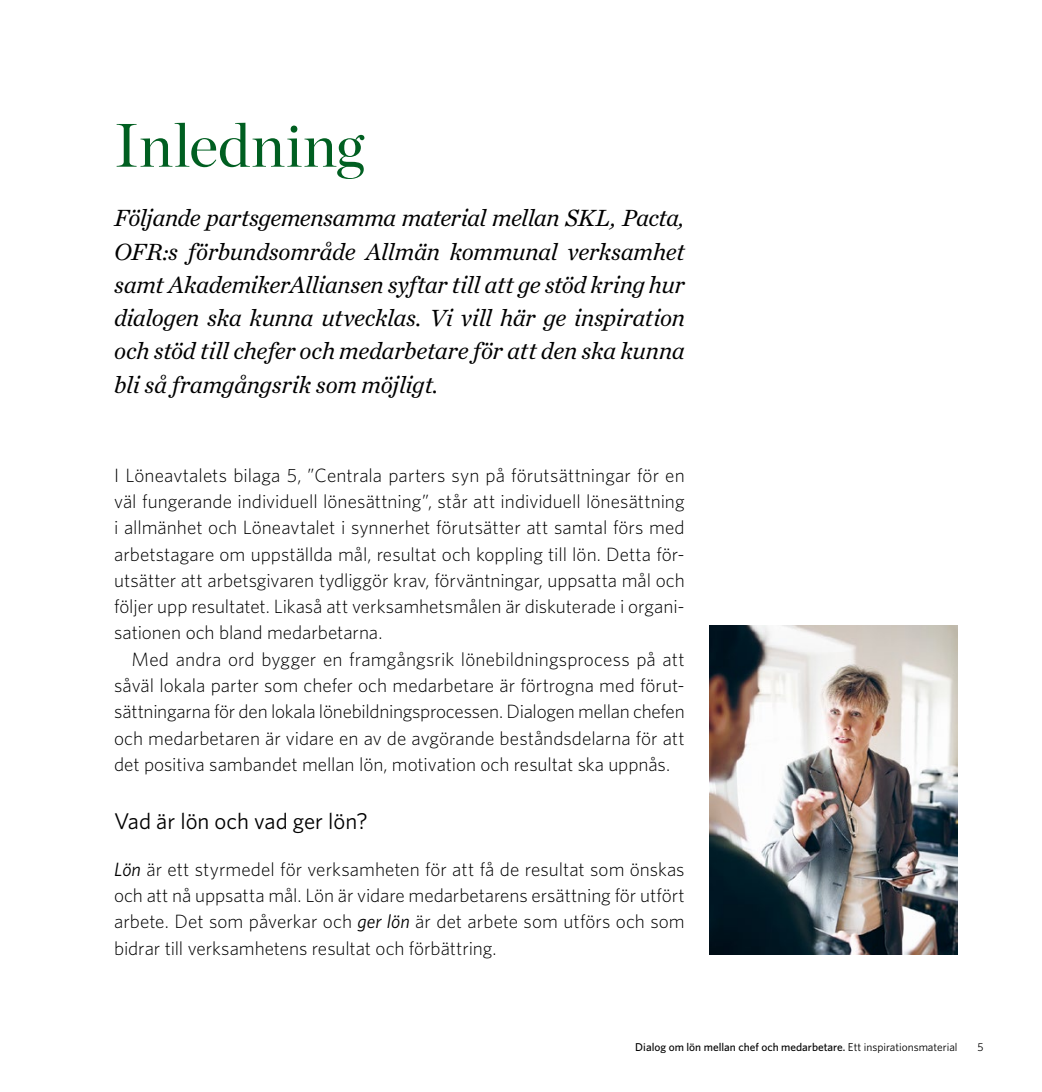
<style>
.page{position:relative;width:1042px;height:1092px;background:#fff}
.page>*{position:absolute;margin:0;border:0;box-sizing:border-box;transform-origin:0 0}
.H1___Kapitelrubrik{font:61.25px "Chronicle Display";letter-spacing:.005em;color:#005f21}
.P__Ingress{font:italic 24.5px/33.2px "Chronicle Text G1";letter-spacing:-.01em;color:#000;text-align:justify}
.H2__Mellanrubrik_H2{font:22.75px "Whitney";color:#000}
.P__Brödtext{font:300 19.25px/26.2px "Whitney";color:#000;text-align:justify}
.P__Brödtext_indrag{font:300 19.25px/26.2px "Whitney";letter-spacing:-.005em;color:#000;text-align:justify}
.t1{font:500 11.38px "Whitney";color:#000}
.t2{font:11.38px "Whitney";color:#000}
.s1{font-weight:400;font-style:italic}
.s2{font-weight:400}
</style>
<div class="page">
<img style="left:709px;top:625px;width:248px;height:329px">
<h1 class="H1___Kapitelrubrik" style="left:114px;top:98px;width:251px">Inledning</h1>
<p class="P__Ingress" style="left:114px;top:200px;width:572px">Följande partsgemensamma material mellan SKL, Pacta, OFR:s förbundsområde Allmän kommunal verksamhet samt AkademikerAlliansen syftar till att ge stöd kring hur dialogen ska kunna utvecklas. Vi vill här ge inspiration och stöd till chefer och medarbetare för att den ska kunna bli så framgångsrik som möjligt.</p>
<p class="P__Brödtext" style="left:114px;top:461px;width:572px">I Löneavtalets bilaga 5, ”Centrala parters syn på förutsättningar för en väl fungerande individuell lönesättning”, står att individuell lönesättning i allmänhet och Löneavtalet i synnerhet förutsätter att samtal förs med arbetstagare om uppställda mål, resultat och koppling till lön. Detta för&shy;utsätter att arbetsgivaren tydliggör krav, förväntningar, uppsatta mål och följer upp resultatet. Likaså att verksamhetsmålen är diskuterade i organi&shy;sationen och bland medarbetarna.</p>
<p class="P__Brödtext_indrag" style="left:114px;top:645px;width:572px;text-indent:18px">Med andra ord bygger en framgångsrik lönebildningsprocess på att såväl lokala parter som chefer och medarbetare är förtrogna med förut&shy;sättningarna för den lokala lönebildningsprocessen. Dialogen mellan chefen och medarbetaren är vidare en av de avgörande beståndsdelarna för att det positiva sambandet mellan lön, motivation och resultat ska uppnås.</p>
<h2 class="H2__Mellanrubrik_H2" style="left:114px;top:805px;width:255px">Vad är lön och vad ger lön?</h2>
<p class="P__Brödtext" style="left:114px;top:855px;width:572px"><span class="s1">Lön</span> är ett styrmedel för verksamheten för att få de resultat som önskas och att nå uppsatta mål. Lön är vidare medarbetarens ersättning för utfört arbete. Det som påverkar och <span class="s1">ger lön</span> är det arbete som utförs och som bidrar till verksamhetens resultat och förbättring.</p>
<p class="t1" style="left:635px;top:1039px;width:324px">Dialog om lön mellan chef och medarbetare. <span class="s2">Ett inspirationsmaterial</span></p>
<p class="t2" style="left:977px;top:1039px;width:8px">5</p>
</div>
